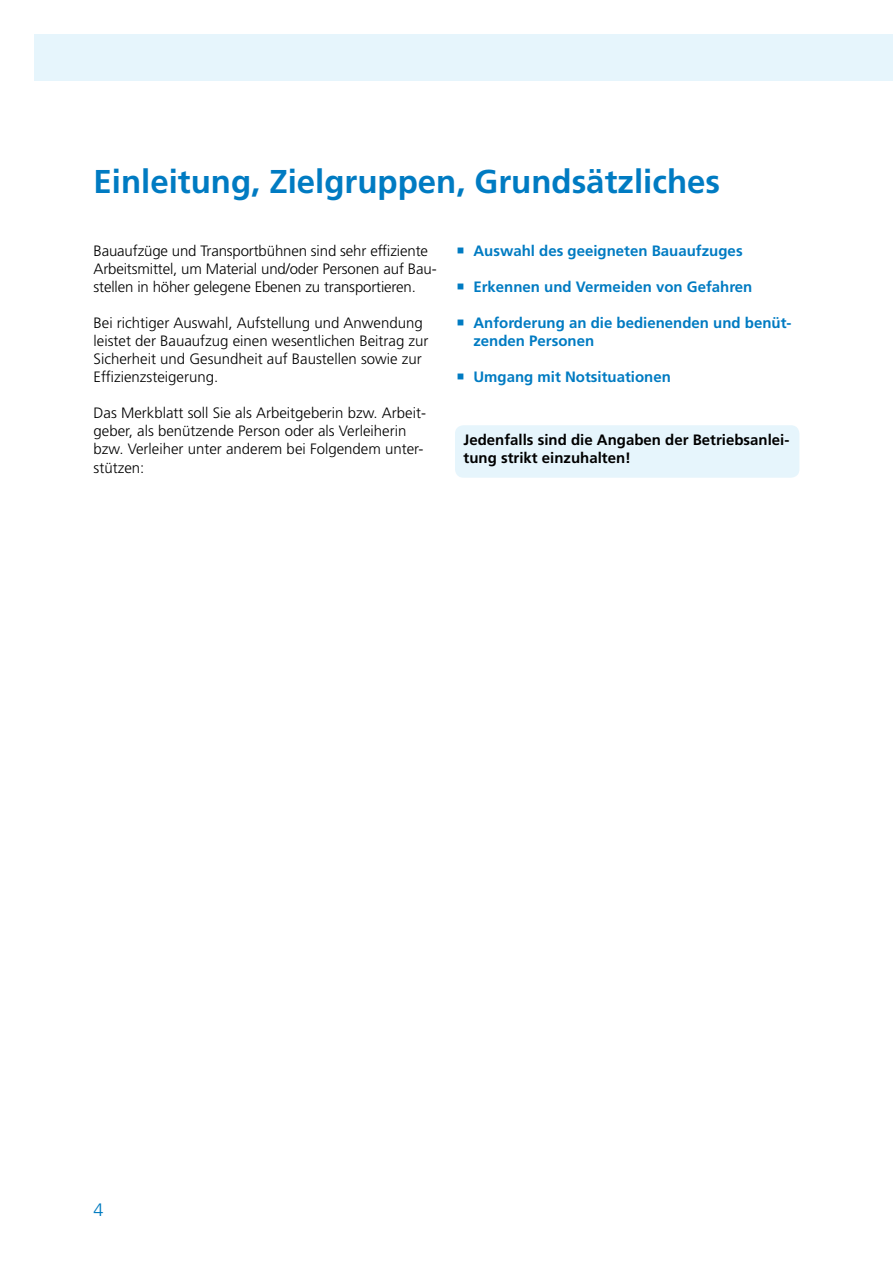
<style>
.page{position:relative;width:893px;height:1263px;background:#fff}
.page>*{position:absolute;margin:0;border:0;box-sizing:border-box;transform-origin:0 0}
.t1{font:700 33px "Frutiger LT Std";color:#007bc2}
.t2{font:300 18px "Frutiger LT Std";color:#007bc0}
.t3{font:300 15px/18px "Frutiger LT Std";color:#000}
.t4{font:700 15px/18px "Frutiger LT Std";color:#007bc2}
.t5{font:700 15px/18px "Frutiger LT Std";color:#000}
</style>
<div class="page">
<div style="left:34px;top:34px;width:859px;height:47px;background:#e6f5fc"></div>
<div style="left:455px;top:425px;width:344px;height:53px;background:#e6f5fc;border-radius:9px"></div>
<h2 class="t1" style="left:94px;top:162px;width:628px">Einleitung, Zielgruppen, Grundsätzliches</h2>
<p class="t3" style="left:94px;top:242px;width:345px">Bauaufzüge und Transportbühnen sind sehr effiziente<br>Arbeitsmittel, um Material und/oder Personen auf Bau&shy;stellen in höher gelegene Ebenen zu transportieren.</p>
<p class="t3" style="left:94px;top:314px;width:337px">Bei richtiger Auswahl, Aufstellung und Anwendung leistet der Bauaufzug einen wesentlichen Beitrag zur Sicherheit und Gesundheit auf Baustellen sowie zur Effizienzsteigerung.</p>
<p class="t3" style="left:94px;top:404px;width:334px">Das Merkblatt soll Sie als Arbeitgeberin bzw. Arbeit&shy;geber, als benützende Person oder als Verleiherin bzw. Verleiher unter anderem bei Folgendem unter&shy;stützen:</p>
<p class="t4" style="left:473px;top:242px;width:271px">Auswahl des geeigneten Bauaufzuges</p>
<p class="t4" style="left:473px;top:278px;width:280px">Erkennen und Vermeiden von Gefahren</p>
<p class="t4" style="left:473px;top:314px;width:320px">Anforderung an die bedienenden und benüt&shy;zenden Personen</p>
<p class="t4" style="left:473px;top:368px;width:199px">Umgang mit Notsituationen</p>
<p class="t5" style="left:463px;top:431px;width:327px">Jedenfalls sind die Angaben der Betriebsanlei&shy;tung strikt einzuhalten!</p>
<p class="t2" style="left:94px;top:1200px;width:12px">4</p>
</div>
